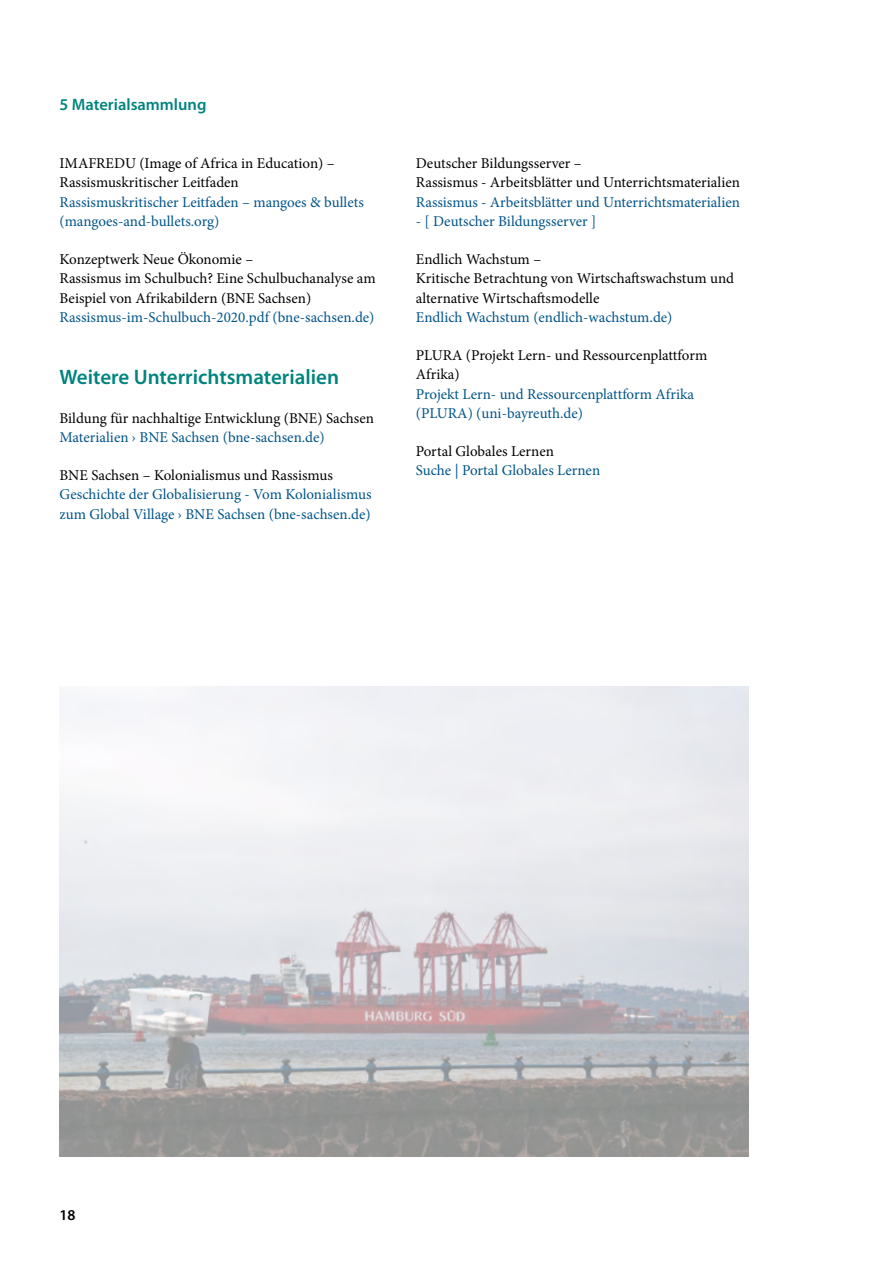
<style>
.page{position:relative;width:893px;height:1263px;background:#fff}
.page>*{position:absolute;margin:0;border:0;box-sizing:border-box;transform-origin:0 0}
.t1{font:600 21px "Myriad Pro";color:#00847d}
.t2{font:600 16.5px "Myriad Pro";color:#00847d}
.t3{font:15px/19.2px "Minion Pro";color:#000}
.t4{font:15px/19.2px "Minion Pro";color:#005488}
.t5{font:600 15px "Myriad Pro";color:#000}
</style>
<div class="page">
<img style="left:60px;top:687px;width:688px;height:470px">
<p class="t2" style="left:60px;top:94px;width:148px">5 Materialsammlung</p>
<p class="t3" style="left:60px;top:154px;width:277px">IMAFREDU (Image of Africa in Education) –<br>Rassismuskritischer Leitfaden</p>
<p class="t4" style="left:60px;top:192px;width:306px">Rassismuskritischer Leitfaden – mangoes &amp; bullets (mangoes-and-bullets.org)</p>
<p class="t3" style="left:60px;top:250px;width:318px">Konzeptwerk Neue Ökonomie –<br>Rassismus im Schulbuch? Eine Schulbuchanalyse am<br>Beispiel von Afrikabildern (BNE Sachsen)</p>
<p class="t4" style="left:60px;top:308px;width:316px">Rassismus-im-Schulbuch-2020.pdf (bne-sachsen.de)</p>
<h1 class="t1" style="left:60px;top:364px;width:281px">Weitere Unterrichtsmaterialien</h1>
<p class="t3" style="left:60px;top:408px;width:316px">Bildung für nachhaltige Entwicklung (BNE) Sachsen</p>
<p class="t4" style="left:60px;top:428px;width:267px">Materialien › BNE Sachsen (bne-sachsen.de)</p>
<p class="t3" style="left:60px;top:466px;width:275px">BNE Sachsen – Kolonialismus und Rassismus</p>
<p class="t4" style="left:60px;top:485px;width:314px">Geschichte der Globalisierung - Vom Kolonialismus zum Global Village › BNE Sachsen (bne-sachsen.de)</p>
<p class="t3" style="left:416px;top:154px;width:326px">Deutscher Bildungsserver –<br>Rassismus - Arbeitsblätter und Unterrichtsmaterialien</p>
<p class="t4" style="left:416px;top:192px;width:326px">Rassismus - Arbeitsblätter und Unterrichtsmaterialien</p>
<p class="t4" style="left:416px;top:212px;width:182px">- [ Deutscher Bildungsserver ]</p>
<p class="t3" style="left:416px;top:250px;width:320px">Endlich Wachstum –<br>Kritische Betrachtung von Wirtschaftswachstum und alternative Wirtschaftsmodelle</p>
<p class="t4" style="left:416px;top:308px;width:258px">Endlich Wachstum (endlich-wachstum.de)</p>
<p class="t3" style="left:416px;top:346px;width:293px">PLURA (Projekt Lern- und Ressourcenplattform<br>Afrika)</p>
<p class="t4" style="left:416px;top:384px;width:280px">Projekt Lern- und Ressourcenplattform Afrika (PLURA) (uni-bayreuth.de)</p>
<p class="t3" style="left:416px;top:442px;width:140px">Portal Globales Lernen</p>
<p class="t4" style="left:416px;top:461px;width:186px">Suche | Portal Globales Lernen</p>
<p class="t5" style="left:60px;top:1205px;width:18px">18</p>
</div>
